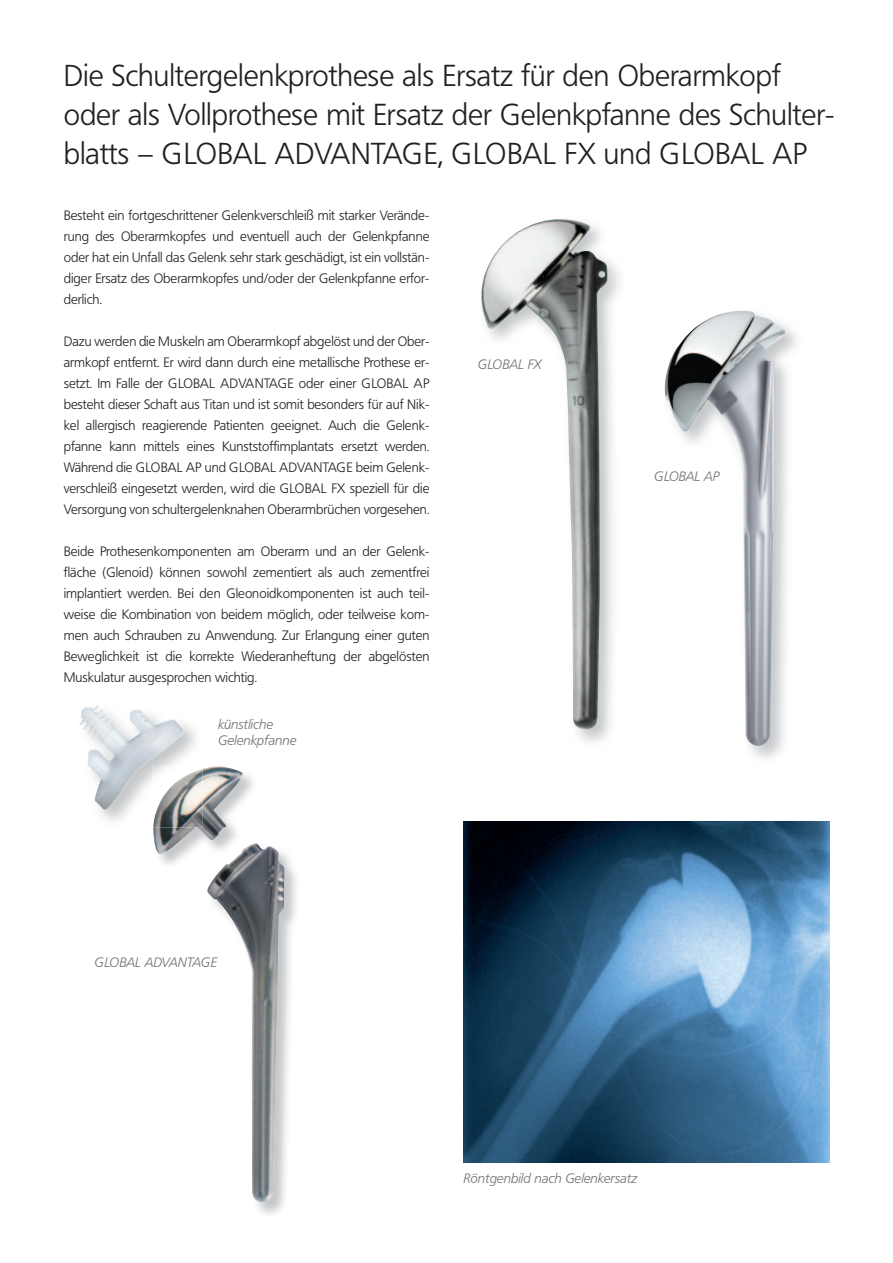
<style>
.page{position:relative;width:893px;height:1263px;background:#fff}
.page>*{position:absolute;margin:0;border:0;box-sizing:border-box;transform-origin:0 0}
.t1{font:300 30px/39px "Frutiger BQ";color:#231f20}
.t2{font:300 13.5px/21px "Frutiger BQ";color:#231f20;text-align:justify}
.t3{font:italic 300 13.5px/16.5px "Frutiger BQ";color:#717074}
</style>
<div class="page">
<img style="left:463px;top:821px;width:366px;height:341px">
<img style="left:576px;top:260px;width:44px;height:482px">
<img style="left:481px;top:219px;width:126px;height:510px">
<img style="left:251px;top:843px;width:45px;height:371px">
<img style="left:153px;top:766px;width:101px;height:208px">
<img style="left:87px;top:705px;width:109px;height:116px">
<img style="left:152px;top:766px;width:51px;height:55px">
<img style="left:153px;top:769px;width:50px;height:58px">
<img style="left:79px;top:707px;width:35px;height:53px">
<img style="left:665px;top:311px;width:120px;height:435px">
<h1 class="t1" style="left:64px;top:56px;width:772px">Die Schultergelenkprothese als Ersatz für den Oberarmkopf oder als Vollprothese mit Ersatz der Gelenkpfanne des Schulter&shy;blatts – GlOBAl ADVANTAGE, GlOBAl FX und GlOBAl AP</h1>
<p class="t2" style="left:64px;top:205px;width:367px">Besteht ein fortgeschrittener Gelenkverschleiß mit starker Verände&shy;rung des Oberarmkopfes und eventuell auch der Gelenkpfanne oder hat ein Unfall das Gelenk sehr stark geschädigt, ist ein vollstän&shy;diger Ersatz des Oberarmkopfes und/oder der Gelenkpfanne erfor&shy;derlich.</p>
<p class="t2" style="left:64px;top:331px;width:367px">Dazu werden die Muskeln am Oberarmkopf abgelöst und der Ober&shy;armkopf entfernt. Er wird dann durch eine metallische Prothese er&shy;setzt. Im Falle der GlOBAl ADVANTAGE oder einer GlOBAl AP besteht dieser Schaft aus Titan und ist somit besonders für auf Nik&shy;kel allergisch reagierende Patienten geeignet. Auch die Gelenk&shy;pfanne kann mittels eines Kunststoffimplantats ersetzt werden.<br>Während die GlOBAl AP und GlOBAl ADVANTAGE beim Gelenk&shy;verschleiß eingesetzt werden, wird die GlOBAl FX speziell für die Versorgung von schultergelenknahen Ober arm brüchen vorgesehen.</p>
<p class="t2" style="left:64px;top:541px;width:367px">Beide Prothesenkomponenten am Oberarm und an der Gelenk&shy;fläche (Glenoid) können sowohl zementiert als auch zementfrei implantiert werden. Bei den Gleonoidkomponenten ist auch teil&shy;weise die Kombination von beidem möglich, oder teilweise kom&shy;men auch Schrauben zu Anwendung. Zur Erlangung einer guten Beweglichkeit ist die korrekte Wiederanheftung der abgelösten Muskulatur ausgesprochen wich tig.</p>
<p class="t3" style="left:218px;top:716px;width:80px">künstliche<br>Gelenkpfanne</p>
<p class="t3" style="left:478px;top:356px;width:66px">GLOBAL FX</p>
<p class="t3" style="left:654px;top:468px;width:67px">GLOBAL AP</p>
<p class="t3" style="left:95px;top:954px;width:124px">GLOBAL ADVANTAGE</p>
<p class="t3" style="left:463px;top:1170px;width:175px">Röntgenbild nach Gelenkersatz</p>
</div>
